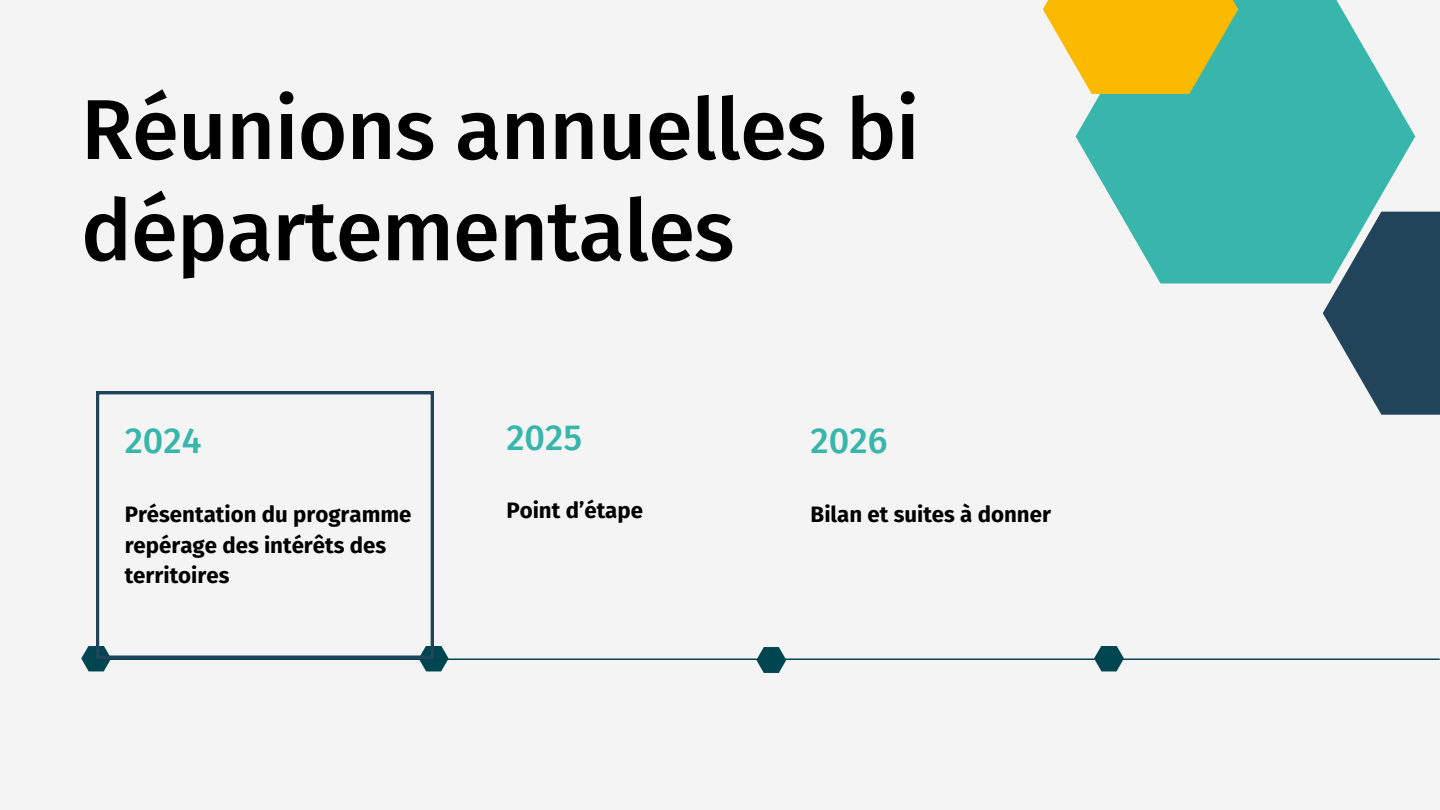
<style>
.page{position:relative;width:1440px;height:810px;background:#f4f4f4}
.page>*{position:absolute;margin:0;border:0;box-sizing:border-box;transform-origin:0 0}
.t1{font:500 85px/101.2px "Fira Sans";letter-spacing:-.01em;color:#000}
.t2{font:500 36px "Fira Sans";color:#38b6ab}
.t3{font:700 22.2px/30.8px "Fira Sans";color:#000}
</style>
<div class="page">
<hr style="left:101px;top:659px;width:1338px;height:1px;background:#004651">
<svg style="left:81px;top:646px;width:30px;height:25px"></svg>
<svg style="left:419px;top:646px;width:30px;height:25px"></svg>
<svg style="left:756px;top:647px;width:30px;height:26px"></svg>
<svg style="left:1094px;top:646px;width:30px;height:25px"></svg>
<svg style="left:1323px;top:212px;width:117px;height:203px;fill:#21445b"></svg>
<svg style="left:1076px;top:0;width:339px;height:284px;fill:#38b6ab"></svg>
<svg style="left:1043px;top:0;width:195px;height:94px;background:#e4c02f"></svg>
<svg style="left:96px;top:391px;width:338px;height:267px"></svg>
<p class="t1" style="left:81px;top:80px;width:840px">Réunions annuelles bi départementales</p>
<h1 class="t2" style="left:125px;top:420px;width:78px">2024</h1>
<h2 class="t3" style="left:125px;top:499px;width:288px">Présentation du programme</h2>
<p class="t3" style="left:125px;top:530px;width:263px">repérage des intérêts des territoires</p>
<p class="t2" style="left:506px;top:416px;width:77px">2025</p>
<h2 class="t3" style="left:506px;top:496px;width:138px">Point d’étape</h2>
<p class="t2" style="left:811px;top:420px;width:78px">2026</p>
<h2 class="t3" style="left:811px;top:499px;width:242px">Bilan et suites à donner</h2>
</div>
